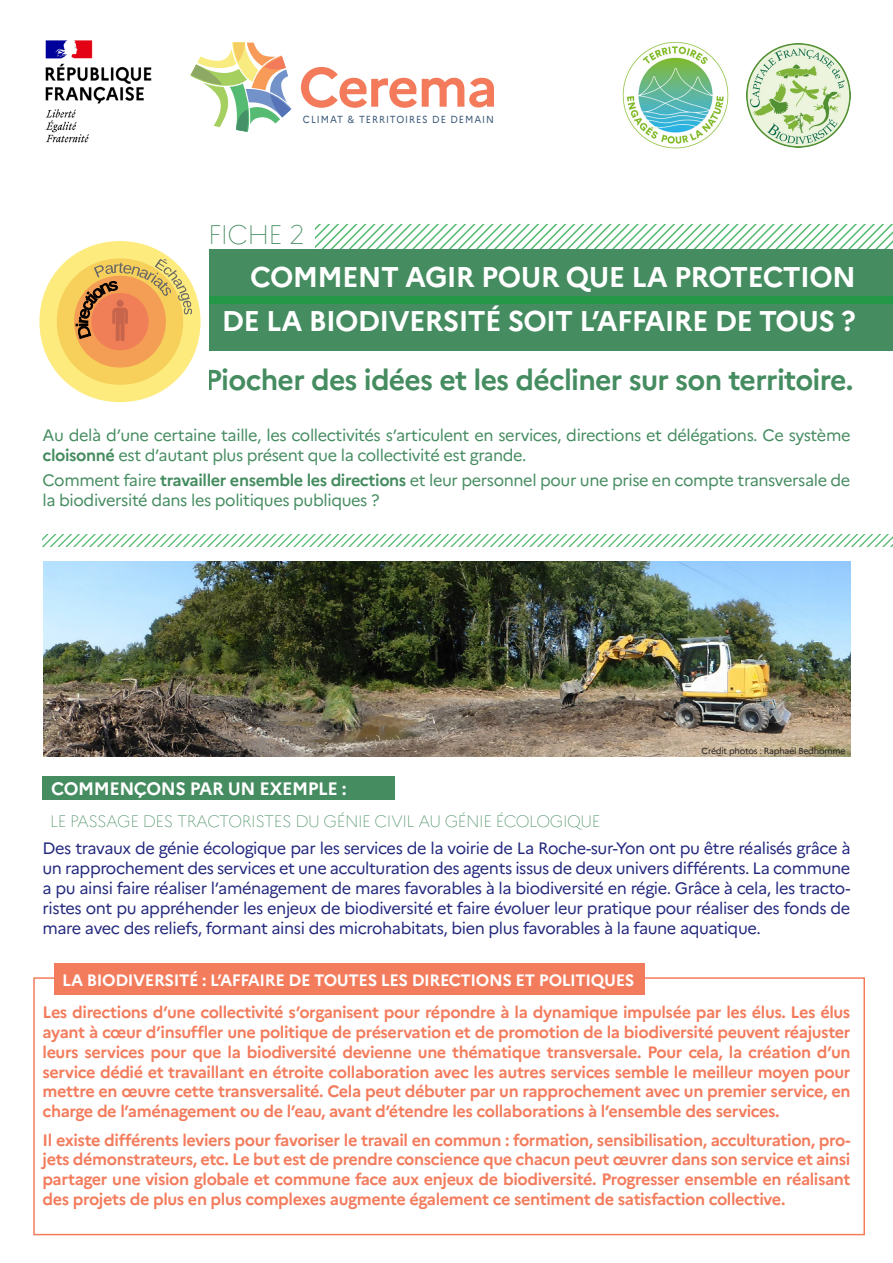
<style>
.page{position:relative;width:893px;height:1263px;background:#fff}
.page>*{position:absolute;margin:0;border:0;box-sizing:border-box;transform-origin:0 0}
.t1{font:700 55.2px "Marianne";letter-spacing:-.04em;color:#f37b5c}
.t2{font:700 28.65px "Marianne";letter-spacing:-.025em;color:#458c60}
.t3{font:700 28.5px/43.5px "Marianne";letter-spacing:-.025em;color:#fff;text-align:right}
.t4{font:100 26.85px "Marianne";letter-spacing:-.025em;color:#458c60}
.t5{font:700 18px "Marianne";letter-spacing:-.025em;color:#fff}
.t6{font:700 16.5px/19.8px "Marianne";letter-spacing:-.025em;color:#f37c5d;text-align:justify}
.t7{font:16.5px/19.8px "Marianne";letter-spacing:-.025em;color:#23287e;text-align:justify}
.t8{font:16.5px/19.8px "Marianne";letter-spacing:-.025em;color:#458c60}
.t9{font:700 16.5px "Marianne";letter-spacing:-.025em;color:#fff}
.t10{font:100 16.5px "Marianne";letter-spacing:-.025em;color:#458c60}
.t11{font:10.2px "Marianne";letter-spacing:.1em;color:#3c5978;scale:.92 1}
.t12{font:8.85px "Marianne";letter-spacing:-.025em;color:#231f20}
.s1{font-weight:700}
</style>
<div class="page">
<svg style="left:43px;top:535px;width:850px;height:11px"></svg>
<img style="left:747px;top:44px;width:104px;height:104px">
<img style="left:622px;top:42px;width:107px;height:107px">
<img style="left:45px;top:40px;width:107px;height:103px">
<svg style="left:190px;top:43px;width:102px;height:89px"></svg>
<svg style="left:316px;top:224px;width:577px;height:25px"></svg>
<div style="left:208px;top:249px;width:685px;height:55px;background:#458c60"></div>
<div style="left:189px;top:297px;width:704px;height:54px;background:#458c60"></div>
<img style="left:43px;top:561px;width:807px;height:196px">
<div style="left:33px;top:977px;width:832px;height:258px;border:2px solid #f37c5d"></div>
<div style="left:34px;top:234px;width:174px;height:188px;background:#fff"></div>
<div style="left:39px;top:241px;width:161px;height:161px;background:#fdeb7d;border-radius:50%"></div>
<div style="left:57px;top:258px;width:126px;height:127px;background:#f7d05c;border-radius:50%"></div>
<div style="left:74px;top:276px;width:92px;height:91px;background:#f49d54;border-radius:50%"></div>
<svg style="left:76px;top:259px;width:116px;height:81px"></svg>
<svg style="left:91px;top:293px;width:58px;height:57px;background:#e97a54"></svg>
<div style="left:54px;top:964px;width:590px;height:31px;background:#f37c5d"></div>
<div style="left:43px;top:776px;width:352px;height:24px;background:#458c60"></div>
<p class="t1" style="left:299px;top:53px;width:201px">Cerema</p>
<p class="t11" style="left:303px;top:114px;width:209px">CLIMAT &amp; TERRITOIRES DE DEMAIN</p>
<p class="t4" style="left:208px;top:218px;width:98px">FICHE 2</p>
<p class="t3" style="left:222px;top:255px;width:636px">COMMENT AGIR POUR QUE LA PROTECTION<br>DE LA BIODIVERSITÉ SOIT L’AFFAIRE DE TOUS ?</p>
<p class="t2" style="left:205px;top:362px;width:650px">Piocher des idées et les décliner sur son territoire.</p>
<p class="t8" style="left:43px;top:425px;width:809px">Au delà d’une certaine taille, les collectivités s’articulent en services, directions et délégations. Ce système <span class="s1">cloisonné</span> est d’autant plus présent que la collectivité est grande.</p>
<p class="t8" style="left:43px;top:470px;width:809px">Comment faire <span class="s1">travailler ensemble les directions</span> et leur personnel pour une prise en compte transversale de la biodiversité dans les politiques publiques ?</p>
<p class="t12" style="left:702px;top:745px;width:145px">Crédit photos : Raphaël Bedhomme</p>
<p class="t5" style="left:51px;top:777px;width:297px">COMMENÇONS PAR UN EXEMPLE :</p>
<p class="t10" style="left:50px;top:811px;width:552px">LE PASSAGE DES TRACTORISTES DU GÉNIE CIVIL AU GÉNIE ÉCOLOGIQUE</p>
<p class="t7" style="left:43px;top:838px;width:809px">Des travaux de génie écologique par les services de la voirie de La Roche-sur-Yon ont pu être réalisés grâce à un rapprochement des services et une acculturation des agents issus de deux univers différents. La commune a pu ainsi faire réaliser l’aménagement de mares favorables à la biodiversité en régie. Grâce à cela, les tracto&shy;ristes ont pu appréhender les enjeux de biodiversité et faire évoluer leur pratique pour réaliser des fonds de mare avec des reliefs, formant ainsi des microhabitats, bien plus favorables à la faune aquatique.</p>
<p class="t9" style="left:62px;top:970px;width:574px">LA BIODIVERSITÉ : L’AFFAIRE DE TOUTES LES DIRECTIONS ET POLITIQUES</p>
<p class="t6" style="left:43px;top:1002px;width:809px">Les directions d’une collectivité s’organisent pour répondre à la dynamique impulsée par les élus. Les élus ayant à cœur d’insuffler une politique de préservation et de promotion de la biodiversité peuvent réajuster leurs services pour que la biodiversité devienne une thématique transversale. Pour cela, la création d’un service dédié et travaillant en étroite collaboration avec les autres services semble le meilleur moyen pour mettre en œuvre cette transversalité. Cela peut débuter par un rapprochement avec un premier service, en charge de l’aménagement ou de l’eau, avant d’étendre les collaborations à l’ensemble des services.</p>
<p class="t6" style="left:43px;top:1130px;width:809px">Il existe différents leviers pour favoriser le travail en commun : formation, sensibilisation, acculturation, pro&shy;jets démonstrateurs, etc. Le but est de prendre conscience que chacun peut œuvrer dans son service et ainsi partager une vision globale et commune face aux enjeux de biodiversité. Progresser ensemble en réalisant des projets de plus en plus complexes augmente également ce sentiment de satisfaction collective.</p>
</div>
